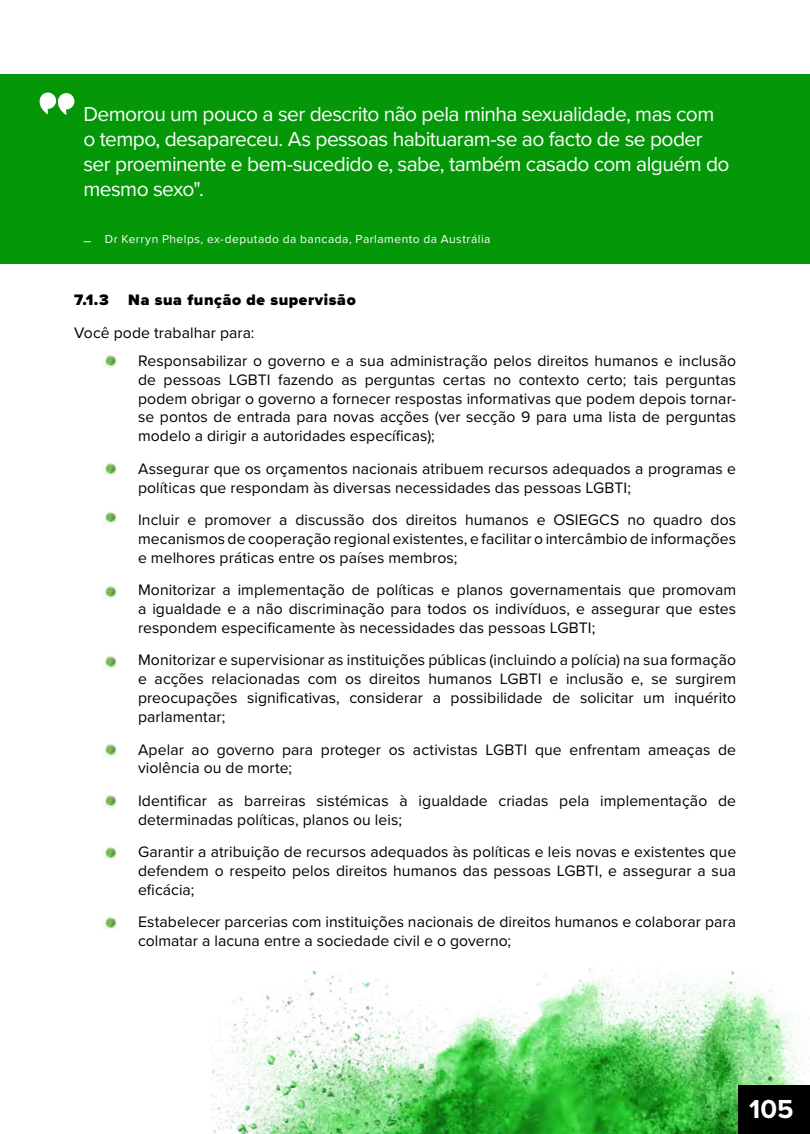
<style>
.page{position:relative;width:810px;height:1134px;background:#fff}
.page>*{position:absolute;margin:0;border:0;box-sizing:border-box;transform-origin:0 0}
.t1{font:700 27px "Proxima Nova";color:#fff}
.t2{font:21px/25.2px "Proxima Nova";letter-spacing:-.025em;color:#fff}
.t3{font:15.75px/18.9px "Proxima Nova";letter-spacing:.005em;color:#000}
.t4{font:900 15.75px "Proxima Nova";color:#000}
.t5{font:12px "Proxima Nova";letter-spacing:.04em;color:#fff}
.s1{font-size:13.5px}
</style>
<div class="page">
<div style="left:0;top:74px;width:810px;height:190px;background:#049809"></div>
<img style="left:211px;top:968px;width:599px;height:166px">
<svg style="left:39px;top:92px;width:36px;height:23px"></svg>
<svg style="left:104px;top:355px;width:12px;height:13px"></svg>
<svg style="left:104px;top:463px;width:12px;height:13px"></svg>
<svg style="left:104px;top:511px;width:12px;height:13px"></svg>
<svg style="left:104px;top:586px;width:12px;height:13px"></svg>
<svg style="left:104px;top:656px;width:12px;height:13px"></svg>
<svg style="left:104px;top:744px;width:12px;height:13px"></svg>
<svg style="left:104px;top:795px;width:12px;height:13px"></svg>
<svg style="left:104px;top:847px;width:12px;height:13px"></svg>
<svg style="left:104px;top:917px;width:12px;height:13px"></svg>
<div style="left:738px;top:1085px;width:72px;height:49px;background:#000"></div>
<h2 class="t2" style="left:83px;top:100px;width:648px">Demorou um pouco a ser descrito não pela minha sexualidade, mas com o tempo, desapareceu. As pessoas habituaram-se ao facto de se poder ser proeminente e bem-sucedido e, sabe, também casado com alguém do mesmo sexo".</h2>
<p class="t5" style="left:83px;top:230px;width:409px"><span class="s1">–</span> Dr Kerryn Phelps, ex-deputado da bancada, Parlamento da Austrália</p>
<p class="t4" style="left:74px;top:288px;width:283px">7.1.3 Na sua função de supervisão</p>
<p class="t3" style="left:138px;top:318px;width:600px;line-height:27.9px;text-indent:-64px">Você pode trabalhar para:<br>Responsabilizar o governo e a sua administração pelos direitos humanos e inclusão</p>
<p class="t3" style="left:138px;top:369px;width:600px;text-align:justify">de pessoas LGBTI fazendo as perguntas certas no contexto certo; tais perguntas podem obrigar o governo a fornecer respostas informativas que podem depois tornar&shy;se pontos de entrada para novas acções (ver secção 9 para uma lista de perguntas modelo a dirigir a autoridades específicas);</p>
<p class="t3" style="left:138px;top:458px;width:600px">Assegurar que os orçamentos nacionais atribuem recursos adequados a programas e políticas que respondam às diversas necessidades das pessoas LGBTI;</p>
<p class="t3" style="left:138px;top:510px;width:600px;text-align:justify">Incluir e promover a discussão dos direitos humanos e OSIEGCS no quadro dos mecanismos de cooperação regional existentes, e facilitar o intercâmbio de informações e melhores práticas entre os países membros;</p>
<p class="t3" style="left:138px;top:580px;width:600px;text-align:justify">Monitorizar a implementação de políticas e planos governamentais que promovam a igualdade e a não discriminação para todos os indivíduos, e assegurar que estes respondem especificamente às necessidades das pessoas LGBTI;</p>
<p class="t3" style="left:138px;top:650px;width:600px;text-align:justify">Monitorizar e supervisionar as instituições públicas (incluindo a polícia) na sua formação e acções relacionadas com os direitos humanos LGBTI e inclusão e, se surgirem preocupações significativas, considerar a possibilidade de solicitar um inquérito parlamentar;</p>
<p class="t3" style="left:138px;top:739px;width:600px">Apelar ao governo para proteger os activistas LGBTI que enfrentam ameaças de violência ou de morte;</p>
<p class="t3" style="left:138px;top:790px;width:600px">Identificar as barreiras sistémicas à igualdade criadas pela implementação de determinadas políticas, planos ou leis;</p>
<p class="t3" style="left:138px;top:842px;width:600px;text-align:justify">Garantir a atribuição de recursos adequados às políticas e leis novas e existentes que defendem o respeito pelos direitos humanos das pessoas LGBTI, e assegurar a sua eficácia;</p>
<p class="t3" style="left:138px;top:912px;width:600px">Estabelecer parcerias com instituições nacionais de direitos humanos e colaborar para colmatar a lacuna entre a sociedade civil e o governo;</p>
<h1 class="t1" style="left:749px;top:1089px;width:46px">105</h1>
</div>
